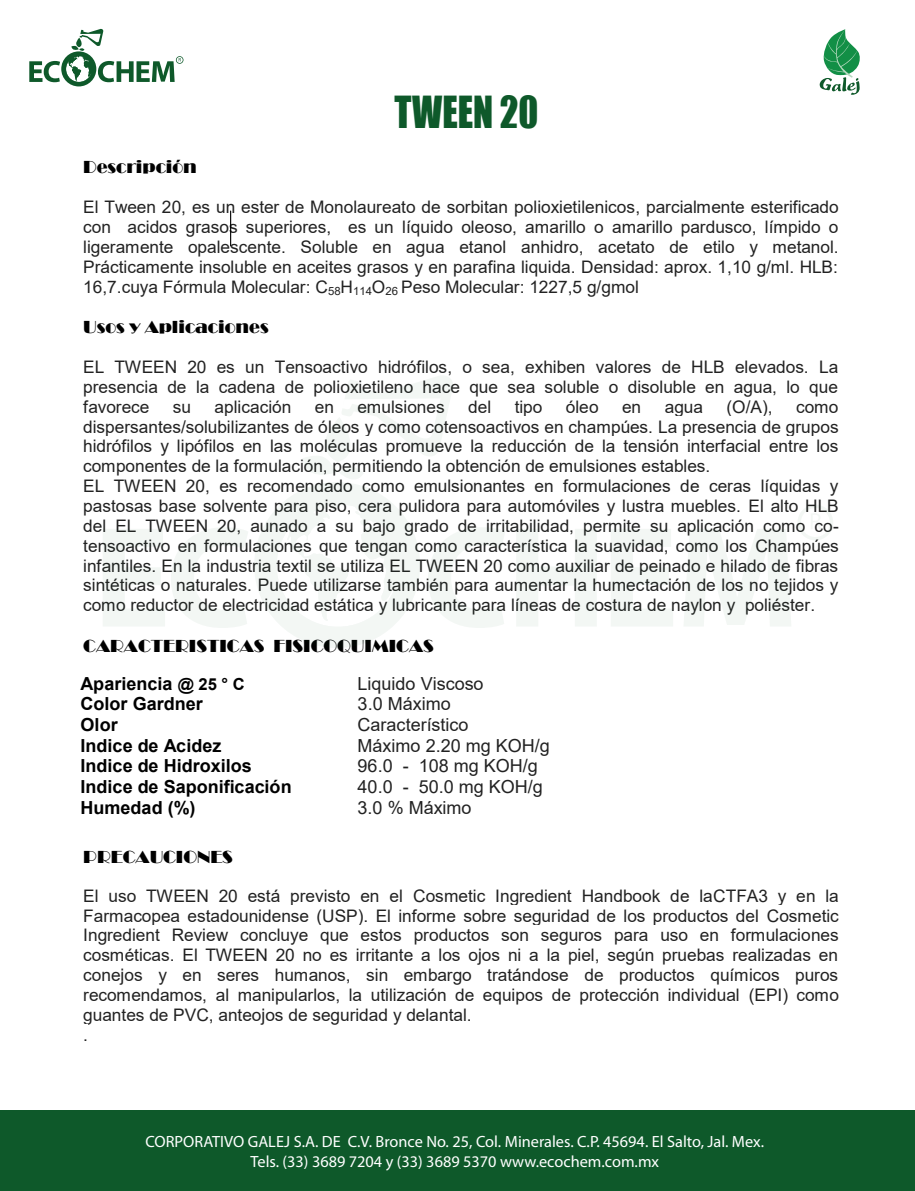
<style>
.page{position:relative;width:915px;height:1191px;background:#fff}
.page>*{position:absolute;margin:0;border:0;box-sizing:border-box;transform-origin:0 0}
.t1{font:40.65px "Impact";color:#0e592a;scale:.91 1}
.t2{font:700 18px/20.7px "Arial";color:#000}
.t3{font:18px/20.7px "Arial";color:#222}
.t4{font:18px "Broadway";color:#000}
.t5{font:17.25px/19.8px "Arial";letter-spacing:-.005em;color:#222;text-align:justify}
.t6{font:16.2px/19.5px "Myriad Pro";color:#fff;text-align:center}
.s1{font-size:16.5px}
</style>
<div class="page">
<hr style="left:230px;top:211px;width:1px;height:35px;background:#000">
<svg style="left:103px;top:529px;width:62px;height:97px"></svg>
<svg style="left:171px;top:528px;width:77px;height:100px"></svg>
<svg style="left:517px;top:529px;width:79px;height:97px"></svg>
<svg style="left:611px;top:529px;width:62px;height:97px"></svg>
<svg style="left:684px;top:529px;width:107px;height:97px"></svg>
<svg style="left:255px;top:376px;width:250px;height:272px"></svg>
<svg style="left:798px;top:505px;width:35px;height:35px"></svg>
<svg style="left:29px;top:29px;width:154px;height:57px"></svg>
<svg style="left:819px;top:29px;width:41px;height:66px"></svg>
<div style="left:0;top:1110px;width:914px;height:81px;background:#0e592a"></div>
<h1 class="t1" style="left:394px;top:80px;width:160px">TWEEN 20</h1>
<p class="t4" style="left:83px;top:156px;width:115px">Descripción</p>
<p class="t5" style="left:83px;top:197px;width:756px">El Tween 20, es un ester de Monolaureato de sorbitan polioxietilenicos, parcialmente esterificado con acidos grasos superiores, es un líquido oleoso, amarillo o amarillo pardusco, límpido o ligeramente opalescente. Soluble en agua etanol anhidro, acetato de etilo y metanol.<br>Prácticamente insoluble en aceites grasos y en parafina liquida. Densidad: aprox. 1,10 g/ml. HLB:<br>16,7.cuya Fórmula Molecular: C<sub>58</sub>H<sub>114</sub>O<sub>26</sub> Peso Molecular: 1227,5 g/gmol</p>
<p class="t4" style="left:83px;top:317px;width:187px">Usos y Aplicaciones</p>
<p class="t5" style="left:83px;top:357px;width:756px">EL TWEEN 20 es un Tensoactivo hidrófilos, o sea, exhiben valores de HLB elevados. La presencia de la cadena de polioxietileno hace que sea soluble o disoluble en agua, lo que favorece</p>
<p class="t5" style="left:173px;top:397px;width:20px">su</p>
<p class="t5" style="left:214px;top:397px;width:78px">aplicación</p>
<p class="t5" style="left:315px;top:397px;width:21px">en</p>
<p class="t5" style="left:357px;top:397px;width:89px">emulsiones</p>
<p class="t5" style="left:468px;top:397px;width:24px">del</p>
<p class="t5" style="left:514px;top:397px;width:29px">tipo</p>
<p class="t5" style="left:565px;top:397px;width:34px">óleo</p>
<p class="t5" style="left:622px;top:397px;width:21px">en</p>
<p class="t5" style="left:664px;top:397px;width:40px">agua</p>
<p class="t5" style="left:726px;top:397px;width:48px">(O/A),</p>
<p class="t5" style="left:83px;top:397px;width:757px;text-align:left;text-indent:712px">como dispersantes/solubilizantes de óleos y como cotensoactivos en champúes. La presencia de grupos hidrófilos y lipófilos en las moléculas promueve la reducción de la tensión interfacial entre los componentes de la formulación, permitiendo la obtención de emulsiones estables.<br>EL TWEEN 20, es recomendado como emulsionantes en formulaciones de ceras líquidas y pastosas base solvente para piso, cera pulidora para automóviles y lustra muebles. El alto HLB del EL TWEEN 20, aunado a su bajo grado de irritabilidad, permite su aplicación como co&shy;tensoactivo en formulaciones que tengan como característica la suavidad, como los Champúes infantiles. En la industria textil se utiliza EL TWEEN 20 como auxiliar de peinado e hilado de fibras sintéticas o naturales. Puede utilizarse también para aumentar la humectación de los no tejidos y como reductor de electricidad estática y lubricante para líneas de costura de naylon y poliéster.</p>
<p class="t4" style="left:83px;top:635px;width:352px">CARACTERISTICAS FISICOQUIMICAS</p>
<p class="t2" style="left:81px;top:673px;width:166px">Apariencia <span class="s1">@ 25 ° C</span></p>
<p class="t3" style="left:357px;top:673px;width:127px">Liquido Viscoso</p>
<p class="t2" style="left:80px;top:694px;width:212px">Color Gardner<br>Olor<br>Indice de Acidez<br>Indice de Hidroxilos<br>Indice de Saponificación<br>Humedad (%)</p>
<p class="t3" style="left:357px;top:693px;width:194px">3.0 Máximo<br>Característico<br>Máximo 2.20 mg KOH/g<br>96.0 - 108 mg KOH/g<br>40.0 - 50.0 mg KOH/g<br>3.0 % Máximo</p>
<p class="t4" style="left:83px;top:846px;width:151px">PRECAUCIONES</p>
<p class="t5" style="left:83px;top:885px;width:756px;text-align:left">El uso TWEEN 20 está previsto en el Cosmetic Ingredient Handbook de laCTFA3 y en la Farmacopea estadounidense (USP). El informe sobre seguridad de los productos del Cosmetic Ingredient Review concluye que estos productos son seguros para uso en formulaciones cosméticas. El TWEEN 20 no es irritante a los ojos ni a la piel, según pruebas realizadas en conejos y en seres humanos, sin embargo tratándose de productos químicos puros recomendamos, al manipularlos, la utilización de equipos de protección individual (EPI) como guantes de PVC, anteojos de seguridad y delantal.<br>.</p>
<p class="t6" style="left:145px;top:1131px;width:620px">CORPORATIVO GALEJ S.A. DE C.V. Bronce No. 25, Col. Minerales. C.P. 45694. El Salto, Jal. Mex.<br>Tels. (33) 3689 7204 y (33) 3689 5370 www.ecochem.com.mx</p>
</div>
